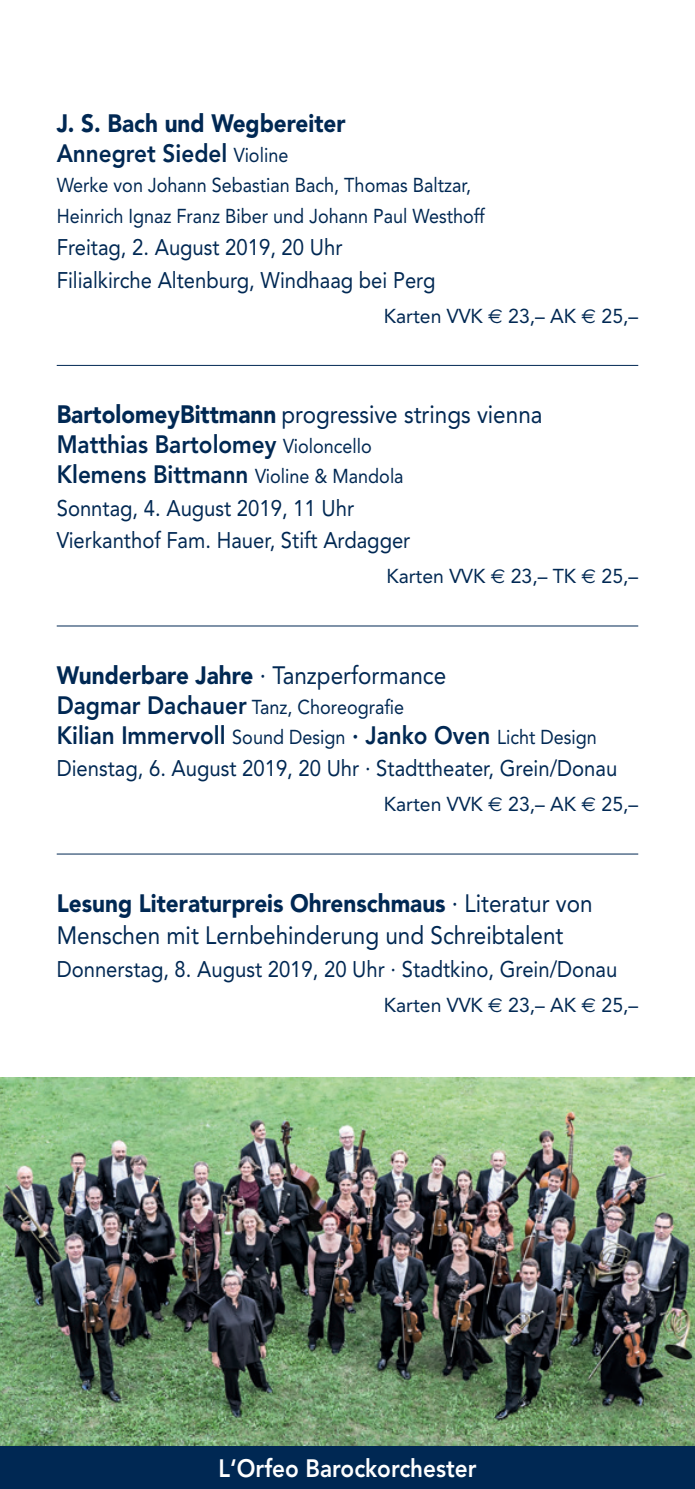
<style>
.page{position:relative;width:695px;height:1489px;background:#fff}
.page>*{position:absolute;margin:0;border:0;box-sizing:border-box;transform-origin:0 0}
.t1{font:800 25px/30px "Avenir";color:#002853;scale:.9 1}
.t2{font:25px/32.5px "Avenir";color:#002853;scale:.9 1}
.t3{font:900 25px/30px "Avenir";color:#002853;scale:.9 1}
.t4{font:800 25px "Avenir";color:#fff;scale:.9 1}
.t5{font:22.5px/32.5px "Avenir";color:#002853;scale:.9 1}
.t6{font:20px/30px "Avenir";color:#002853;scale:.9 1}
.t7{font:20px "Avenir";color:#002853}
.s1{font-weight:800}
.s2{font-weight:400;font-size:20px}
.s3{font-family:"Euro Sans"}
.s4{font-weight:900}
.s5{font-weight:400}
.s6{font-weight:800;font-size:25px}
</style>
<div class="page">
<img style="left:0;top:1077px;width:694px;height:369px">
<hr style="left:57px;top:365px;width:581px;height:1px;background:#002853">
<hr style="left:57px;top:625px;width:581px;height:1px;background:#002853">
<hr style="left:57px;top:853px;width:581px;height:1px;background:#002853">
<div style="left:0;top:1446px;width:694px;height:42px;background:#002853"></div>
<p class="t3" style="left:57px;top:108px;width:322px">J. S. Bach und Wegbereiter<br><span class="s1">Annegret Siedel</span> <span class="s2">Violine</span></p>
<p class="t6" style="left:57px;top:171px;width:477px">Werke von Johann Sebastian Bach, Thomas Baltzar,<br>Heinrich Ignaz Franz Biber und Johann Paul Westhoff</p>
<p class="t5" style="left:57px;top:231px;width:422px">Freitag, 2. August 2019, 20 Uhr<br>Filialkirche Altenburg, Windhaag bei Perg</p>
<p class="t7" style="left:384px;top:304px;width:256px">Karten VVK <span class="s3">€</span> 23,– AK <span class="s3">€</span> 25,–</p>
<p class="t1" style="left:57px;top:399px;width:541px"><span class="s4">BartolomeyBittmann</span> <span class="s5">progressive strings vienna<br></span>Matthias Bartolomey <span class="s2">Violoncello<br></span>Klemens Bittmann <span class="s2">Violine &amp; Mandola</span></p>
<p class="t5" style="left:57px;top:491px;width:394px">Sonntag, 4. August 2019, 11 Uhr<br>Vierkanthof Fam. Hauer, Stift Ardagger</p>
<p class="t7" style="left:386px;top:564px;width:253px">Karten VVK <span class="s3">€</span> 23,– TK <span class="s3">€</span> 25,–</p>
<p class="t2" style="left:57px;top:658px;width:434px"><span class="s4">Wunderbare Jahre</span> · Tanzperformance</p>
<p class="t6" style="left:57px;top:691px;width:387px"><span class="s6">Dagmar Dachauer</span> Tanz, Choreografie</p>
<p class="t1" style="left:57px;top:720px;width:601px">Kilian Immervoll <span class="s2">Sound Design</span> · Janko Oven <span class="s2">Licht Design</span></p>
<p class="t5" style="left:57px;top:752px;width:624px">Dienstag, 6. August 2019, 20 Uhr · Stadttheater, Grein/Donau</p>
<p class="t7" style="left:384px;top:792px;width:256px">Karten VVK <span class="s3">€</span> 23,– AK <span class="s3">€</span> 25,–</p>
<p class="t2" style="left:57px;top:886px;width:596px"><span class="s4">Lesung Literaturpreis Ohrenschmaus</span> · Literatur von<br>Menschen mit Lernbehinderung und Schreibtalent</p>
<p class="t5" style="left:57px;top:952px;width:624px">Donnerstag, 8. August 2019, 20 Uhr · Stadtkino, Grein/Donau</p>
<p class="t7" style="left:384px;top:993px;width:256px">Karten VVK <span class="s3">€</span> 23,– AK <span class="s3">€</span> 25,–</p>
<p class="t4" style="left:218px;top:1453px;width:288px">L‘Orfeo Barockorchester</p>
</div>
